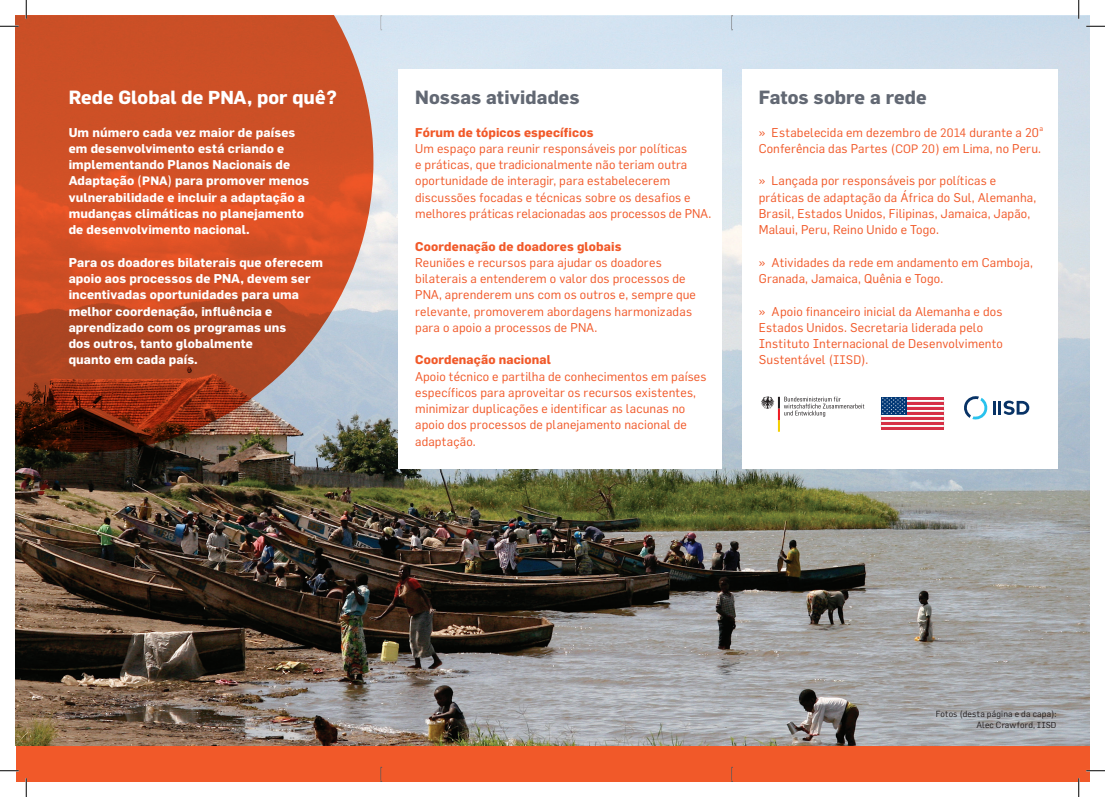
<style>
.page{position:relative;width:1105px;height:797px;background:#fff}
.page>*{position:absolute;margin:0;border:0;box-sizing:border-box;transform-origin:0 0}
.t1{font:700 18.75px "Flama";letter-spacing:.005em;color:#626873}
.t2{font:700 18.75px "Flama";letter-spacing:.005em;color:#fff}
.t3{font:12.5px/16.2px "Flama";letter-spacing:.01em;color:#f15929}
.t4{font:700 12.5px/16.2px "Flama";letter-spacing:.01em;color:#fff}
.t5{font:700 12.5px "Flama";letter-spacing:.01em;color:#f15929}
.t6{font:8.75px/11.2px "Flama";letter-spacing:.02em;color:#231f20;text-align:right}
.s1{font-size:18.38px}
.s2{font-size:12px}
.s3{font-size:12.12px}
.s4{font-size:8.5px}
</style>
<div class="page">
<img style="left:16px;top:16px;width:1073px;height:730px">
<svg style="left:16px;top:16px;width:357px;height:436px"></svg>
<div style="left:742px;top:69px;width:315px;height:399px;background:#fff"></div>
<div style="left:398px;top:69px;width:323px;height:399px;background:#fff"></div>
<div style="left:16px;top:746px;width:1073px;height:35px;background:#f15929"></div>
<svg style="left:761px;top:396px;width:103px;height:36px"></svg>
<div style="left:881px;top:414px;width:63px;height:3px;border:1px solid #e9e5de"></div>
<div style="left:881px;top:419px;width:63px;height:3px;border:1px solid #e9e5de"></div>
<div style="left:881px;top:424px;width:63px;height:3px;border:1px solid #e9e5de"></div>
<div style="left:906px;top:399px;width:38px;height:3px;border:1px solid #e9e5de"></div>
<div style="left:906px;top:404px;width:38px;height:3px;border:1px solid #e9e5de"></div>
<div style="left:906px;top:409px;width:38px;height:3px;border:1px solid #e9e5de"></div>
<hr style="left:881px;top:417px;width:63px;height:2px;background:#d63146">
<hr style="left:881px;top:422px;width:63px;height:2px;background:#d63146">
<hr style="left:881px;top:427px;width:63px;height:3px;background:#d63146">
<hr style="left:906px;top:397px;width:38px;height:2px;background:#d63146">
<hr style="left:906px;top:402px;width:38px;height:2px;background:#d63146">
<hr style="left:906px;top:407px;width:38px;height:2px;background:#d63146">
<hr style="left:906px;top:412px;width:38px;height:2px;background:#d63146">
<div style="left:881px;top:397px;width:25px;height:17px;background:#013775"></div>
<svg style="left:882px;top:397px;width:23px;height:17px"></svg>
<svg style="left:964px;top:396px;width:65px;height:24px"></svg>
<svg style="left:381px;top:16px;width:1px;height:15px"></svg>
<svg style="left:381px;top:767px;width:1px;height:15px"></svg>
<svg style="left:731px;top:16px;width:2px;height:15px"></svg>
<svg style="left:731px;top:767px;width:2px;height:15px"></svg>
<svg style="left:0;top:25px;width:19px;height:2px"></svg>
<svg style="left:1086px;top:25px;width:19px;height:2px"></svg>
<svg style="left:0;top:770px;width:19px;height:1px"></svg>
<svg style="left:1086px;top:770px;width:19px;height:1px"></svg>
<svg style="left:25px;top:0;width:2px;height:19px"></svg>
<svg style="left:25px;top:778px;width:2px;height:19px"></svg>
<svg style="left:1078px;top:0;width:1px;height:19px"></svg>
<svg style="left:1078px;top:778px;width:1px;height:19px"></svg>
<h1 class="t2" style="left:69px;top:86px;width:270px">Rede Global de <span class="s1">PNA</span>, por quê?</h1>
<p class="t4" style="left:69px;top:124px;width:242px">Um número cada vez maior de países em desenvolvimento está criando e implementando Planos Nacionais de Adaptação (<span class="s2">PNA</span>) para promover menos vulnerabilidade e incluir a adaptação a mudanças climáticas no planejamento de desenvolvimento nacional.</p>
<p class="t4" style="left:69px;top:254px;width:256px">Para os doadores bilaterais que oferecem apoio aos processos de PNA, devem ser incentivadas oportunidades para uma melhor coordenação, influência e aprendizado com os programas uns<br>dos outros, tanto globalmente<br>quanto em cada país.</p>
<h1 class="t1" style="left:415px;top:86px;width:166px">Nossas atividades</h1>
<p class="t5" style="left:415px;top:125px;width:180px">Fórum de tópicos específicos</p>
<p class="t3" style="left:415px;top:140px;width:298px">Um espaço para reunir responsáveis por políticas<br>e práticas, que tradicionalmente não teriam outra oportunidade de interagir, para estabelecerem discussões focadas e técnicas sobre os desafios e melhores práticas relacionadas aos processos de PNA.</p>
<p class="t5" style="left:415px;top:238px;width:208px">Coordenação de doadores globais</p>
<p class="t3" style="left:415px;top:254px;width:282px">Reuniões e recursos para ajudar os doadores bilaterais a entenderem o valor dos processos de PNA, aprenderem uns com os outros e, sempre que relevante, promoverem abordagens harmonizadas para o apoio a processos de PNA.</p>
<p class="t5" style="left:415px;top:352px;width:137px">Coordenação nacional</p>
<p class="t3" style="left:415px;top:368px;width:293px">Apoio técnico e partilha de conhecimentos em países específicos para aproveitar os recursos existentes, minimizar duplicações e identificar as lacunas no apoio dos processos de planejamento nacional de adaptação.</p>
<h1 class="t1" style="left:759px;top:86px;width:169px">Fatos sobre a rede</h1>
<p class="t3" style="left:759px;top:124px;width:286px">» Estabelecida em dezembro de <span class="s2">2014</span> durante a 20<sup>a<br></sup>Conferência das Partes <span class="s2">(COP 20)</span> em Lima, no Peru.</p>
<p class="t3" style="left:759px;top:173px;width:279px">» Lançada por responsáveis por políticas e práticas de adaptação da África do Sul, Alemanha, Brasil, Estados Unidos, Filipinas, Jamaica, Japão, Malaui, Peru, Reino Unido e Togo.</p>
<p class="t3" style="left:759px;top:254px;width:276px">» Atividades da rede em andamento em Camboja,<br>Granada, Jamaica, Quênia e Togo.</p>
<p class="t3" style="left:759px;top:303px;width:246px">» Apoio financeiro inicial da Alemanha e dos Estados Unidos. Secretaria liderada pelo Instituto Internacional de Desenvolvimento Sustentável <span class="s3">(IISD).</span></p>
<p class="t6" style="left:936px;top:708px;width:122px">Fotos (desta página e da capa):<br>Alec Crawford, <span class="s4">IISD</span></p>
</div>
